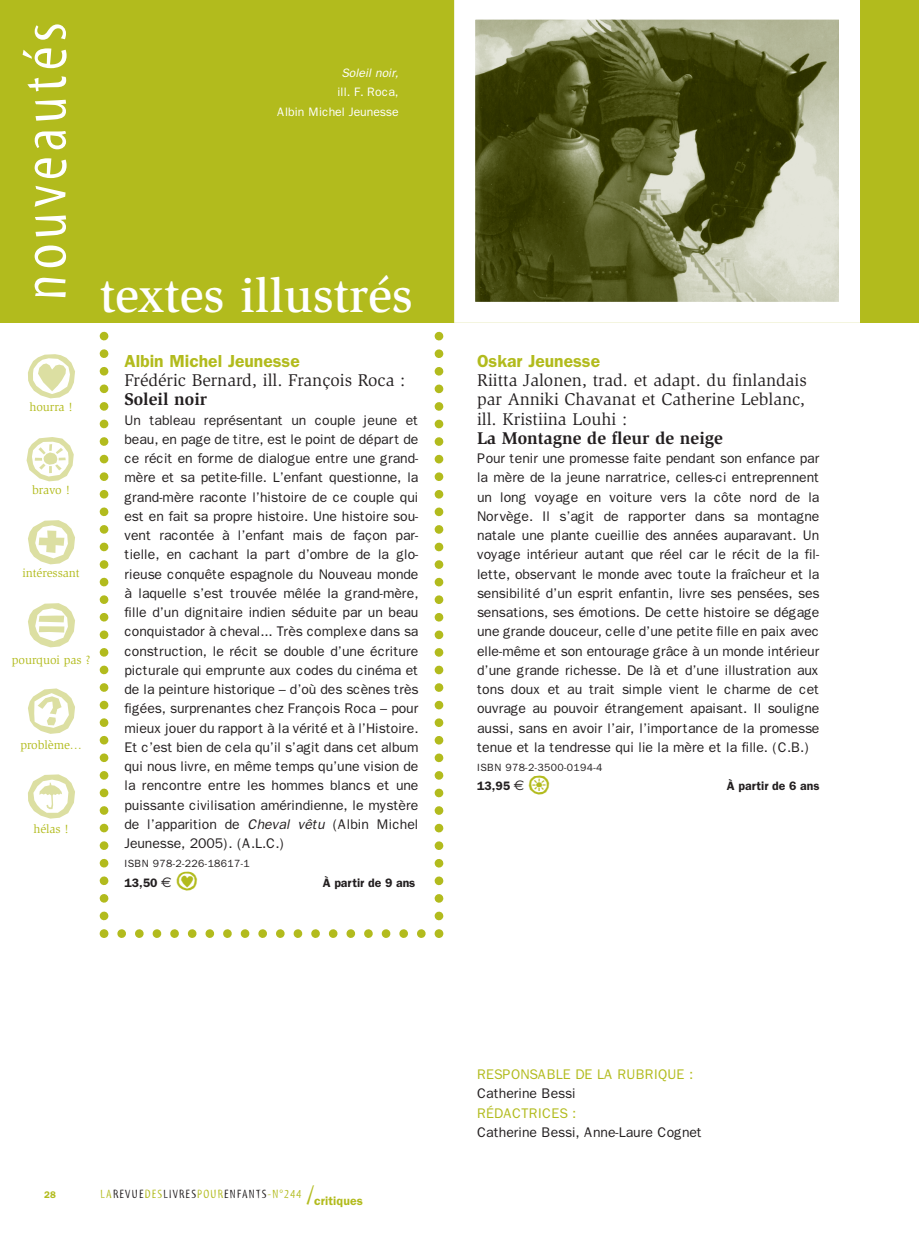
<style>
.page{position:relative;width:919px;height:1241px;background:#fff}
.page>*{position:absolute;margin:0;border:0;box-sizing:border-box;transform-origin:0 0}
.t1{font:82.08px/84.7px "Ale Signs White LL";color:#dcdfa2}
.t2{font:63px "Myriad Tilt";letter-spacing:.08em;color:#fff}
.t3{font:500 49px "Slimbach";color:#fff}
.t4{font:35px "Ale Signs White LL";color:#b2bb1d}
.t5{font:17.5px/19.2px "Slimbach";color:#231f20;text-align:justify}
.t6{font:700 17.5px "Slimbach";color:#231f20}
.t7{font:600 17.5px "Franklin Gothic";color:#b2bb1d}
.t8{font:14px/19.2px "Franklin Gothic";letter-spacing:-.005em;color:#231f20;text-align:justify}
.t9{font:14px "Franklin Gothic";letter-spacing:-.005em;color:#b2bb1d}
.t10{font:12.25px "Slimbach";letter-spacing:-.005em;color:#b2bb1d}
.t11{font:12.25px "Myriad Tilt";letter-spacing:.1em;color:#231f20}
.t12{font:600 12.25px "Franklin Gothic";color:#231f20}
.t13{font:12.25px/19.2px "Franklin Gothic";letter-spacing:-.005em;color:#fff;text-align:right}
.t14{font:italic 12.25px "Franklin Gothic";color:#fff}
.t15{font:10.5px "Franklin Gothic";letter-spacing:.03em;color:#231f20}
.t16{font:600 9.62px "Franklin Gothic";color:#b2bb1d}
.s1{font-style:italic}
.s2{font-family:"Euro Sans";font-weight:400;font-size:14px}
.s3{color:#b2bb1d}
.s4{font-size:26.25px;color:#b2bb1d}
.s5{font-family:"Franklin Gothic";font-weight:600;color:#b2bb1d}
</style>
<div class="page">
<div style="left:0;top:0;width:919px;height:323px;background:#b2bb1d"></div>
<svg style="left:454px;top:0;width:406px;height:323px;background:#8e916f"></svg>
<svg style="left:100px;top:331px;width:343px;height:607px"></svg>
<h2 class="t2" style="left:22px;top:301px;width:280px;rotate:-90deg">nouveautés</h2>
<p class="t14" style="left:341px;top:69px;width:61px">Soleil noir,</p>
<p class="t13" style="left:277px;top:84px;width:123px">ill. F. Roca,<br>Albin Michel Jeunesse</p>
<h3 class="t3" style="left:100px;top:276px;width:314px">textes illustrés</h3>
<h1 class="t1" style="left:24px;top:329px;width:55px">B</h1>
<p class="t10" style="left:29px;top:402px;width:45px">hourra !</p>
<h1 class="t1" style="left:24px;top:412px;width:55px">o</h1>
<p class="t10" style="left:32px;top:485px;width:39px">bravo !</p>
<h1 class="t1" style="left:24px;top:495px;width:55px">U</h1>
<p class="t10" style="left:23px;top:568px;width:59px">intéressant</p>
<h1 class="t1" style="left:24px;top:578px;width:55px">a</h1>
<p class="t10" style="left:12px;top:655px;width:80px">pourquoi pas ?</p>
<h1 class="t1" style="left:24px;top:664px;width:55px">g<br>R</h1>
<p class="t10" style="left:33px;top:824px;width:37px">hélas !</p>
<p class="t10" style="left:20px;top:740px;width:63px">problème…</p>
<p class="t7" style="left:124px;top:355px;width:177px">Albin Michel Jeunesse</p>
<p class="t5" style="left:124px;top:372px;width:282px">Frédéric Bernard, ill. François Roca :</p>
<p class="t6" style="left:124px;top:393px;width:84px">Soleil noir</p>
<p class="t8" style="left:124px;top:411px;width:295px">Un tableau représentant un couple jeune et beau, en page de titre, est le point de départ de ce récit en forme de dialogue entre une grand&shy;mère et sa petite-fille. L’enfant questionne, la grand-mère raconte l’histoire de ce couple qui est en fait sa propre histoire. Une histoire sou&shy;vent racontée à l’enfant mais de façon par&shy;tielle, en cachant la part d’ombre de la glo&shy;rieuse conquête espagnole du Nouveau monde à laquelle s’est trouvée mêlée la grand-mère, fille d’un dignitaire indien séduite par un beau conquistador à cheval... Très complexe dans sa construction, le récit se double d’une écriture picturale qui emprunte aux codes du cinéma et de la peinture historique – d’où des scènes très figées, surprenantes chez François Roca – pour mieux jouer du rapport à la vérité et à l’Histoire.<br>Et c’est bien de cela qu’il s’agit dans cet album qui nous livre, en même temps qu’une vision de la rencontre entre les hommes blancs et une puissante civilisation amérindienne, le mystère de l’apparition de <span class="s1">Cheval vêtu</span> (Albin Michel Jeunesse, 2005). (A.L.C.)</p>
<p class="t15" style="left:124px;top:860px;width:127px">ISBN 978-2-226-18617-1</p>
<p class="t12" style="left:124px;top:878px;width:49px">13,50 <span class="s2">€</span></p>
<h3 class="t4" style="left:175px;top:859px;width:24px">B</h3>
<p class="t12" style="left:323px;top:878px;width:94px">À partir de 9 ans</p>
<p class="t7" style="left:477px;top:355px;width:125px">Oskar Jeunesse</p>
<p class="t5" style="left:477px;top:372px;width:331px">Riitta Jalonen, trad. et adapt. du finlandais par Anniki Chavanat et Catherine Leblanc, ill. Kristiina Louhi :</p>
<p class="t6" style="left:477px;top:431px;width:247px">La Montagne de fleur de neige</p>
<p class="t8" style="left:477px;top:450px;width:344px">Pour tenir une promesse faite pendant son enfance par la mère de la jeune narratrice, celles-ci entreprennent un long voyage en voiture vers la côte nord de la Norvège. Il s’agit de rapporter dans sa montagne natale une plante cueillie des années auparavant. Un voyage intérieur autant que réel car le récit de la fil&shy;lette, observant le monde avec toute la fraîcheur et la sensibilité d’un esprit enfantin, livre ses pensées, ses sensations, ses émotions. De cette histoire se dégage une grande douceur, celle d’une petite fille en paix avec elle-même et son entourage grâce à un monde intérieur d’une grande richesse. De là et d’une illustration aux tons doux et au trait simple vient le charme de cet ouvrage au pouvoir étrangement apaisant. Il souligne aussi, sans en avoir l’air, l’importance de la promesse tenue et la tendresse qui lie la mère et la fille. (C.B.)</p>
<p class="t15" style="left:477px;top:764px;width:127px">ISBN 978-2-3500-0194-4</p>
<p class="t12" style="left:477px;top:782px;width:49px">13,95 <span class="s2">€</span></p>
<h3 class="t4" style="left:528px;top:763px;width:24px">o</h3>
<p class="t12" style="left:727px;top:782px;width:94px">À partir de 6 ans</p>
<p class="t16" style="left:44px;top:1191px;width:13px">28</p>
<p class="t11" style="left:101px;top:1189px;width:264px"><span class="s3">LA</span>REVUE<span class="s3">DES</span>LIVRES<span class="s3">POUR</span>ENFANTS<span class="s3">-N°244</span> <span class="s4">/</span><span class="s5">critiques</span></p>
<p class="t9" style="left:477px;top:1070px;width:218px">RESPONSABLE DE LA RUBRIQUE :</p>
<p class="t8" style="left:477px;top:1085px;width:100px">Catherine Bessi</p>
<p class="t9" style="left:477px;top:1108px;width:101px">RÉDACTRICES :</p>
<p class="t8" style="left:477px;top:1124px;width:227px">Catherine Bessi, Anne-Laure Cognet</p>
</div>
